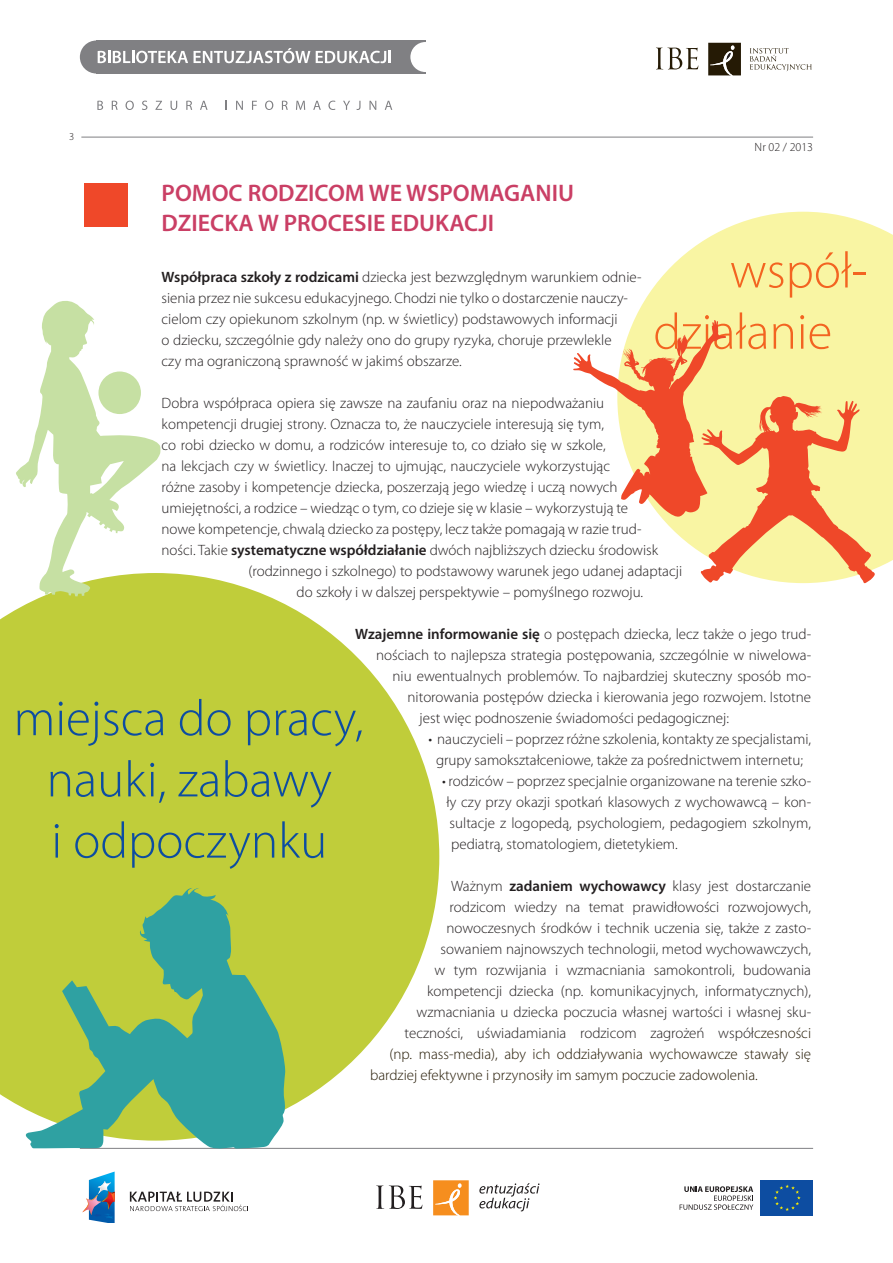
<style>
.page{position:relative;width:893px;height:1263px;background:#fff}
.page>*{position:absolute;margin:0;border:0;box-sizing:border-box;transform-origin:0 0}
.t1{font:300 51px/61.2px "Myriad Pro";color:#0d4da1;text-align:center}
.t2{font:300 51px "Myriad Pro";color:#f36421}
.tytuł_akapitu{font:600 24px/30px "Myriad Pro";color:#ca3f65}
.t3{font:300 15px/21px "Myriad Pro";color:#231f20}
.t4{font:300 15px "Myriad Pro";color:#251a05}
.t5{font:300 12px "Myriad Pro";color:#231f20}
.t6{font:300 10.5px "Myriad Pro";color:#231f20}
.s1{font-weight:600}
.s2{color:#251a05}
</style>
<div class="page">
<svg style="left:634px;top:212px;width:259px;height:357px;fill:#f9f5a3"></svg>
<div style="left:96px;top:41px;width:329px;height:33px;background:#808083"></div>
<div style="left:410px;top:42px;width:30px;height:30px;background:#fff;border-radius:50%"></div>
<div style="left:81px;top:42px;width:30px;height:30px;background:#808083;border-radius:50%"></div>
<div style="left:80px;top:41px;width:33px;height:33px;border:3px solid #808083;border-radius:50%"></div>
<hr style="left:81px;top:137px;width:732px;height:1px;background:#808083">
<svg style="left:98px;top:51px;width:90px;height:12px"></svg>
<svg style="left:194px;top:48px;width:116px;height:15px"></svg>
<svg style="left:316px;top:51px;width:75px;height:12px"></svg>
<svg style="left:97px;top:101px;width:6px;height:9px"></svg>
<svg style="left:112px;top:101px;width:6px;height:9px"></svg>
<svg style="left:126px;top:101px;width:8px;height:9px"></svg>
<svg style="left:142px;top:101px;width:5px;height:9px"></svg>
<svg style="left:155px;top:101px;width:7px;height:9px"></svg>
<svg style="left:171px;top:101px;width:6px;height:9px"></svg>
<svg style="left:186px;top:101px;width:6px;height:9px"></svg>
<svg style="left:200px;top:101px;width:8px;height:9px"></svg>
<svg style="left:236px;top:101px;width:7px;height:9px"></svg>
<svg style="left:252px;top:101px;width:5px;height:9px"></svg>
<svg style="left:265px;top:101px;width:8px;height:9px"></svg>
<svg style="left:282px;top:101px;width:6px;height:9px"></svg>
<svg style="left:296px;top:101px;width:9px;height:9px"></svg>
<svg style="left:313px;top:101px;width:8px;height:9px"></svg>
<svg style="left:328px;top:101px;width:7px;height:9px"></svg>
<svg style="left:343px;top:101px;width:7px;height:9px"></svg>
<svg style="left:356px;top:101px;width:4px;height:9px"></svg>
<svg style="left:369px;top:101px;width:7px;height:9px"></svg>
<svg style="left:385px;top:101px;width:7px;height:9px"></svg>
<svg style="left:657px;top:48px;width:41px;height:21px"></svg>
<svg style="left:750px;top:48px;width:62px;height:23px"></svg>
<svg style="left:708px;top:43px;width:33px;height:32px"></svg>
<svg style="left:680px;top:1186px;width:73px;height:24px"></svg>
<div style="left:760px;top:1180px;width:53px;height:35px;background:#0d4da1"></div>
<svg style="left:774px;top:1184px;width:27px;height:27px"></svg>
<svg style="left:130px;top:1191px;width:118px;height:20px"></svg>
<svg style="left:82px;top:1171px;width:33px;height:52px"></svg>
<svg style="left:433px;top:1180px;width:36px;height:35px"></svg>
<svg style="left:376px;top:1185px;width:46px;height:24px"></svg>
<svg style="left:479px;top:1183px;width:60px;height:28px"></svg>
<hr style="left:80px;top:1148px;width:733px;height:1px;background:#808083">
<svg style="left:0;top:573px;width:439px;height:563px;fill:#c0cd3a"></svg>
<svg style="left:16px;top:301px;width:145px;height:295px"></svg>
<svg style="left:26px;top:888px;width:260px;height:261px;background:#7cb970"></svg>
<svg style="left:573px;top:320px;width:302px;height:263px"></svg>
<div style="left:84px;top:183px;width:44px;height:43px;background:#ef4829"></div>
<p class="t6" style="left:69px;top:130px;width:7px">3</p>
<p class="tytuł_akapitu" style="left:162px;top:177px;width:414px">POMOC RODZICOM WE WSPOMAGANIU<br>DZIECKA W PROCESIE EDUKACJI</p>
<p class="t5" style="left:754px;top:141px;width:60px">Nr 02 / 2013</p>
<p class="t2" style="left:730px;top:242px;width:139px">współ-</p>
<p class="t2" style="left:653px;top:304px;width:180px">działanie</p>
<p class="t3" style="left:162px;top:267px;width:482px"><span class="s1">Współpraca szkoły z rodzicami</span> dziecka jest bezwzględnym warunkiem odnie&shy;sienia przez nie sukcesu edukacyjnego. Chodzi nie tylko o dostarczenie nauczy&shy;cielom czy opiekunom szkolnym (np. w świetlicy) podstawowych informacji<br>o dziecku, szczególnie gdy należy ono do grupy ryzyka, choruje przewlekle<br>czy ma ograniczoną sprawność w jakimś obszarze.</p>
<p class="t3" style="left:162px;top:393px;width:444px">Dobra współpraca opiera się zawsze na zaufaniu oraz na niepodważaniu</p>
<p class="t3" style="left:162px;top:414px;width:444px">kompetencji drugiej strony. Oznacza to, że nauczyciele interesują się tym,</p>
<p class="t3" style="left:162px;top:435px;width:446px">co robi dziecko w domu, a rodziców interesuje to, co działo się w szkole,</p>
<p class="t3" style="left:162px;top:456px;width:450px">na lekcjach czy w świetlicy. Inaczej to ujmując, nauczyciele wykorzystując</p>
<p class="t3" style="left:162px;top:477px;width:457px">różne zasoby i kompetencje dziecka, poszerzają jego wiedzę i uczą nowych</p>
<p class="t3" style="left:162px;top:498px;width:468px">umiejętności, a rodzice – wiedząc o tym, co dzieje się w klasie – wykorzystują te</p>
<p class="t3" style="left:162px;top:519px;width:482px">nowe kompetencje, chwalą dziecko za postępy, lecz także pomagają w razie trud-</p>
<p class="t3" style="left:162px;top:540px;width:498px">ności. Takie <span class="s1">systematyczne współdziałanie</span> dwóch najbliższych dziecku środowisk</p>
<p class="t3" style="left:249px;top:561px;width:435px">(rodzinnego i szkolnego) to podstawowy warunek jego udanej adaptacji</p>
<p class="t3" style="left:297px;top:582px;width:348px">do szkoły i w dalszej perspektywie – pomyślnego rozwoju.</p>
<p class="t3" style="left:355px;top:624px;width:458px"><span class="s1">Wzajemne informowanie się</span> o postępach dziecka, lecz także o jego trud-</p>
<p class="t3" style="left:376px;top:645px;width:437px">nościach to najlepsza strategia postępowania, szczególnie w niwelowa-</p>
<p class="t3" style="left:393px;top:666px;width:420px">niu ewentualnych problemów. To najbardziej skuteczny sposób mo-</p>
<p class="t3" style="left:408px;top:687px;width:405px">nitorowania postępów dziecka i kierowania jego rozwojem. Istotne</p>
<p class="t3" style="left:420px;top:708px;width:311px">jest więc podnoszenie świadomości pedagogicznej:</p>
<p class="t3" style="left:429px;top:729px;width:384px;text-align:center">• nauczycieli – poprzez różne szkolenia, kontakty ze specjalistami, grupy samokształceniowe, także za pośrednictwem internetu;</p>
<p class="t3" style="left:442px;top:771px;width:371px">• rodziców – poprzez specjalnie organizowane na terenie szko-</p>
<p class="t3" style="left:447px;top:792px;width:366px">ły czy przy okazji spotkań klasowych z wychowawcą – kon-</p>
<p class="t3" style="left:450px;top:813px;width:363px">sultacje z logopedą, psychologiem, pedagogiem szkolnym,</p>
<p class="t3" style="left:451px;top:834px;width:228px">pediatrą, stomatologiem, dietetykiem.</p>
<p class="t3" style="left:451px;top:876px;width:361px">Ważnym <span class="s1">zadaniem wychowawcy</span> klasy jest dostarczanie</p>
<p class="t3" style="left:450px;top:897px;width:363px">rodzicom wiedzy na temat prawidłowości rozwojowych,</p>
<p class="t3" style="left:447px;top:918px;width:366px">nowoczesnych środków i technik uczenia się, także z zasto-</p>
<p class="t3" style="left:441px;top:939px;width:372px">sowaniem najnowszych technologii, metod wychowawczych,</p>
<p class="t3" style="left:435px;top:960px;width:378px">w tym rozwijania i wzmacniania samokontroli, budowania</p>
<p class="t3" style="left:427px;top:981px;width:386px">kompetencji dziecka (np. komunikacyjnych, informatycznych),</p>
<p class="t3" style="left:417px;top:1002px;width:396px">wzmacniania u dziecka poczucia własnej wartości i własnej sku-</p>
<p class="t3" style="left:405px;top:1023px;width:408px">teczności, uświadamiania rodzicom zagrożeń współ<span class="s2">czesności</span></p>
<p class="t4" style="left:390px;top:1046px;width:423px">(np. mass-media), aby ich oddziaływania wychowawcze stawały się</p>
<p class="t4" style="left:370px;top:1067px;width:389px">bardziej efektywne i przynosiły im samym poczucie zadowolenia.</p>
<h1 class="t1" style="left:14px;top:688px;width:351px">miejsca do pracy, nauki, zabawy<br>i odpoczynku</h1>
</div>
